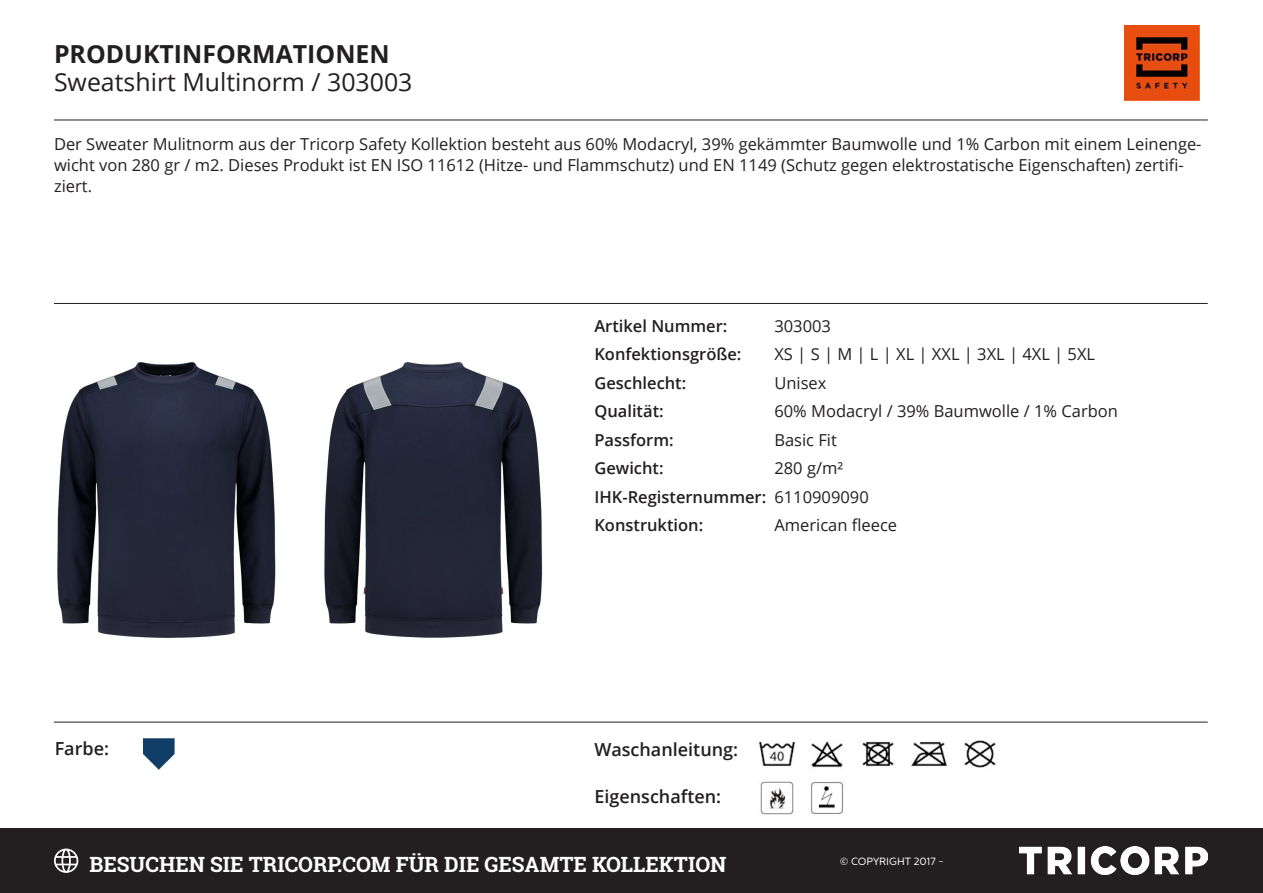
<style>
.page{position:relative;width:1263px;height:893px;background:#fff}
.page>*{position:absolute;margin:0;border:0;box-sizing:border-box;transform-origin:0 0}
.t1{font:24.9px "Open Sans";color:#231f20}
.t2{font:700 24.9px "Open Sans";color:#231f20}
.t3{font:700 21px "Roboto Slab";color:#fff}
.t4{font:600 18px "Open Sans";color:#231f20}
.Kenmerken{font:16.5px/21px "Open Sans";color:#231f20}
.Kenmerk{font:600 16.5px "Open Sans";color:#231f20}
.Kenmerk-2{font:16.5px "Open Sans";color:#231f20}
.t5{font:10.5px "Centrale Sans";color:#fff}
.s1{font-weight:400}
</style>
<div class="page">
<img style="left:1124px;top:26px;width:75px;height:74px">
<img style="left:57px;top:362px;width:219px;height:276px">
<img style="left:324px;top:362px;width:219px;height:276px">
<img style="left:862px;top:741px;width:32px;height:25px">
<img style="left:758px;top:741px;width:38px;height:25px">
<img style="left:811px;top:741px;width:32px;height:27px">
<img style="left:964px;top:740px;width:32px;height:28px">
<img style="left:911px;top:741px;width:37px;height:25px">
<img style="left:760px;top:781px;width:34px;height:34px">
<img style="left:811px;top:781px;width:32px;height:33px">
<img style="left:143px;top:738px;width:31px;height:31px">
<hr style="left:54px;top:120px;width:1154px;height:1px;background:#231f20">
<hr style="left:54px;top:303px;width:1154px;height:1px;background:#231f20">
<hr style="left:54px;top:722px;width:1154px;height:1px;background:#231f20">
<div style="left:0;top:828px;width:1263px;height:65px;background:#231f20"></div>
<svg style="left:54px;top:849px;width:24px;height:24px"></svg>
<img style="left:1020px;top:847px;width:188px;height:28px">
<p class="t2" style="left:54px;top:36px;width:337px">PRODUKTINFORMATIONEN</p>
<p class="t1" style="left:54px;top:65px;width:360px">Sweatshirt Multinorm / 303003</p>
<p class="Kenmerken" style="left:54px;top:133px;width:1149px">Der Sweater Mulitnorm aus der Tricorp Safety Kollektion besteht aus 60% Modacryl, 39% gekämmter Baumwolle und 1% Carbon mit einem Leinenge&shy;wicht von 280 gr / m2. Dieses Produkt ist EN ISO 11612 (Hitze- und Flammschutz) und EN 1149 (Schutz gegen elektrostatische Eigenschaften) zertifi&shy;ziert.</p>
<p class="t4" style="left:55px;top:736px;width:56px">Farbe:</p>
<p class="Kenmerk" style="left:594px;top:314px;width:135px">Artikel Nummer:</p>
<p class="Kenmerk-2" style="left:774px;top:314px;width:58px">303003</p>
<p class="Kenmerk" style="left:594px;top:343px;width:149px">Konfektionsgröße:</p>
<p class="Kenmerk-2" style="left:774px;top:343px;width:322px">XS | S | M | L | XL | XXL | 3XL | 4XL | 5XL</p>
<p class="Kenmerk" style="left:594px;top:371px;width:93px">Geschlecht:</p>
<p class="Kenmerk-2" style="left:774px;top:371px;width:54px">Unisex</p>
<p class="Kenmerk" style="left:594px;top:400px;width:71px">Qualität:</p>
<p class="Kenmerk-2" style="left:774px;top:400px;width:345px">60% Modacryl / 39% Baumwolle / 1% Carbon</p>
<p class="Kenmerk" style="left:594px;top:428px;width:81px">Passform:</p>
<p class="Kenmerk-2" style="left:774px;top:428px;width:64px">Basic Fit</p>
<p class="Kenmerk" style="left:594px;top:457px;width:71px">Gewicht:</p>
<p class="Kenmerk-2" style="left:774px;top:457px;width:70px">280 g/m²</p>
<p class="Kenmerk" style="left:594px;top:485px;width:276px">IHK-Registernummer: <span class="s1">6110909090</span></p>
<p class="Kenmerk" style="left:594px;top:514px;width:110px">Konstruktion:</p>
<p class="Kenmerk-2" style="left:774px;top:514px;width:124px">American fleece</p>
<p class="t4" style="left:594px;top:737px;width:145px">Waschanleitung:</p>
<p class="t4" style="left:594px;top:784px;width:128px">Eigenschaften:</p>
<p class="t3" style="left:90px;top:850px;width:638px">BESUCHEN SIE TRICORP.COM FÜR DIE GESAMTE KOLLEKTION</p>
<p class="t5" style="left:840px;top:855px;width:106px">© COPYRIGHT 2017 -</p>
</div>
